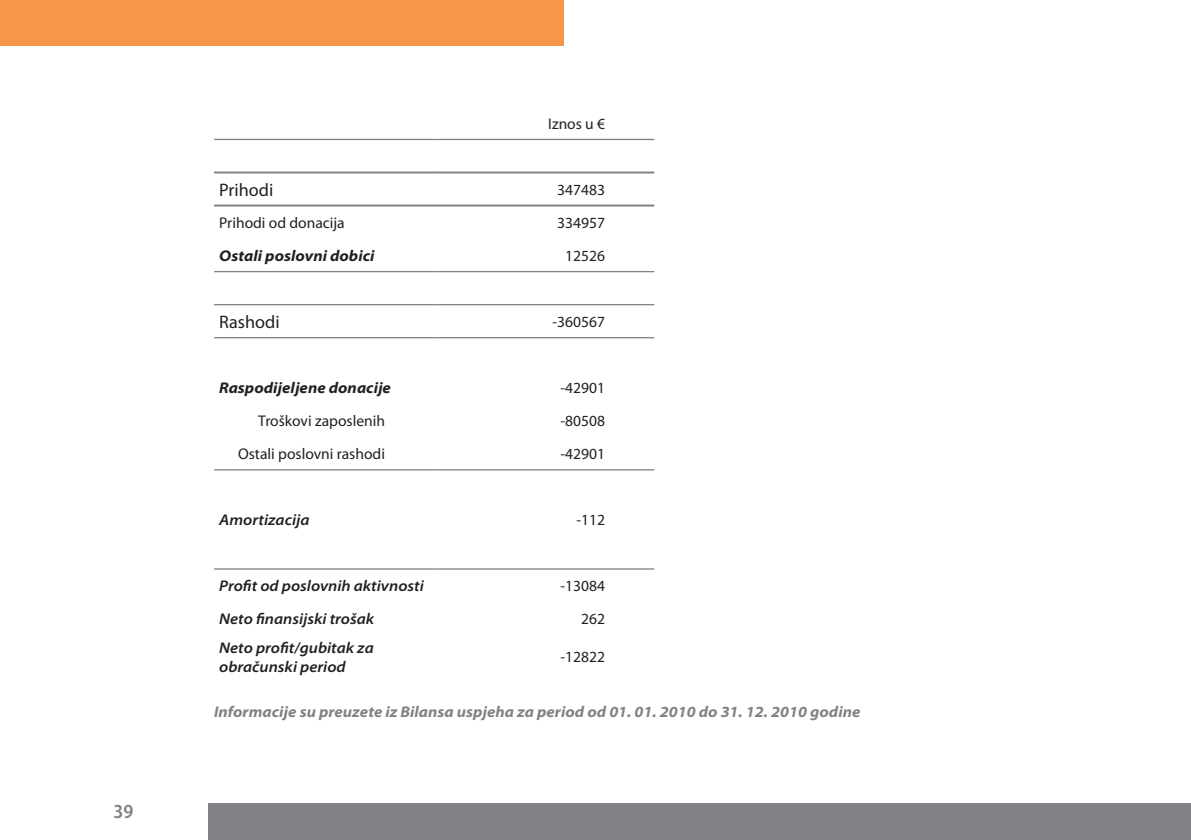
<style>
.page{position:relative;width:1191px;height:840px;background:#fff}
.page>*{position:absolute;margin:0;border:0;box-sizing:border-box;transform-origin:0 0}
.t1{font:600 semi-condensed 20px "Myriad Pro";color:#808285}
.t2{font:18.2px "Myriad Pro";color:#231f20}
.t3{font:15.6px "Myriad Pro";color:#231f20}
.t4{font:italic 600 semi-expanded 15.6px/18.6px "Myriad Pro";color:#231f20}
.t5{font:italic 700 semi-expanded 15.6px "Myriad Pro";color:#808285}
.t6{font:italic 700 semi-expanded 15.6px "Myriad Pro";color:#231f20}
</style>
<div class="page">
<div style="left:0;top:0;width:563px;height:45px;background:#f59648"></div>
<div style="left:208px;top:802px;width:983px;height:37px;background:#808285"></div>
<hr style="left:214px;top:139px;width:220px;height:1px;background:#808285">
<hr style="left:434px;top:139px;width:220px;height:1px;background:#808285">
<hr style="left:214px;top:271px;width:220px;height:1px;background:#808285">
<hr style="left:434px;top:271px;width:220px;height:1px;background:#808285">
<hr style="left:214px;top:304px;width:220px;height:1px;background:#808285">
<hr style="left:434px;top:304px;width:220px;height:1px;background:#808285">
<hr style="left:214px;top:337px;width:220px;height:1px;background:#808285">
<hr style="left:434px;top:337px;width:220px;height:1px;background:#808285">
<hr style="left:214px;top:469px;width:220px;height:1px;background:#808285">
<hr style="left:434px;top:469px;width:220px;height:1px;background:#808285">
<hr style="left:214px;top:568px;width:220px;height:1px;background:#808285">
<hr style="left:434px;top:568px;width:220px;height:1px;background:#808285">
<hr style="left:214px;top:171px;width:220px;height:2px;background:#808285">
<hr style="left:434px;top:171px;width:220px;height:2px;background:#808285">
<hr style="left:214px;top:204px;width:220px;height:2px;background:#808285">
<hr style="left:434px;top:204px;width:220px;height:2px;background:#808285">
<p class="t1" style="left:113px;top:800px;width:21px">39</p>
<p class="t3" style="left:548px;top:114px;width:58px">Iznos u €</p>
<p class="t2" style="left:219px;top:178px;width:56px">Prihodi</p>
<p class="t3" style="left:557px;top:180px;width:49px">347483</p>
<p class="t3" style="left:219px;top:213px;width:127px">Prihodi od donacija</p>
<p class="t3" style="left:557px;top:213px;width:49px">334957</p>
<p class="t6" style="left:219px;top:247px;width:157px">Ostali poslovni dobici</p>
<p class="t3" style="left:565px;top:246px;width:41px">12526</p>
<p class="t2" style="left:219px;top:310px;width:62px">Rashodi</p>
<p class="t3" style="left:552px;top:312px;width:54px">-360567</p>
<p class="t6" style="left:219px;top:379px;width:173px">Raspodijeljene donacije</p>
<p class="t3" style="left:560px;top:378px;width:46px">-42901</p>
<p class="t3" style="left:258px;top:411px;width:128px">Troškovi zaposlenih</p>
<p class="t3" style="left:560px;top:411px;width:46px">-80508</p>
<p class="t3" style="left:238px;top:444px;width:148px">Ostali poslovni rashodi</p>
<p class="t3" style="left:560px;top:444px;width:46px">-42901</p>
<p class="t4" style="left:219px;top:510px;width:92px">Amortizacija</p>
<p class="t3" style="left:576px;top:510px;width:30px">-112</p>
<p class="t4" style="left:219px;top:576px;width:206px">Profit od poslovnih aktivnosti</p>
<p class="t3" style="left:560px;top:576px;width:46px">-13084</p>
<p class="t4" style="left:219px;top:609px;width:156px">Neto finansijski trošak</p>
<p class="t3" style="left:581px;top:609px;width:25px">262</p>
<p class="t4" style="left:219px;top:638px;width:156px">Neto profit/gubitak za obračunski period</p>
<p class="t3" style="left:560px;top:647px;width:46px">-12822</p>
<p class="t5" style="left:214px;top:702px;width:648px">Informacije su preuzete iz Bilansa uspjeha za period od 01. 01. 2010 do 31. 12. 2010 godine</p>
</div>
